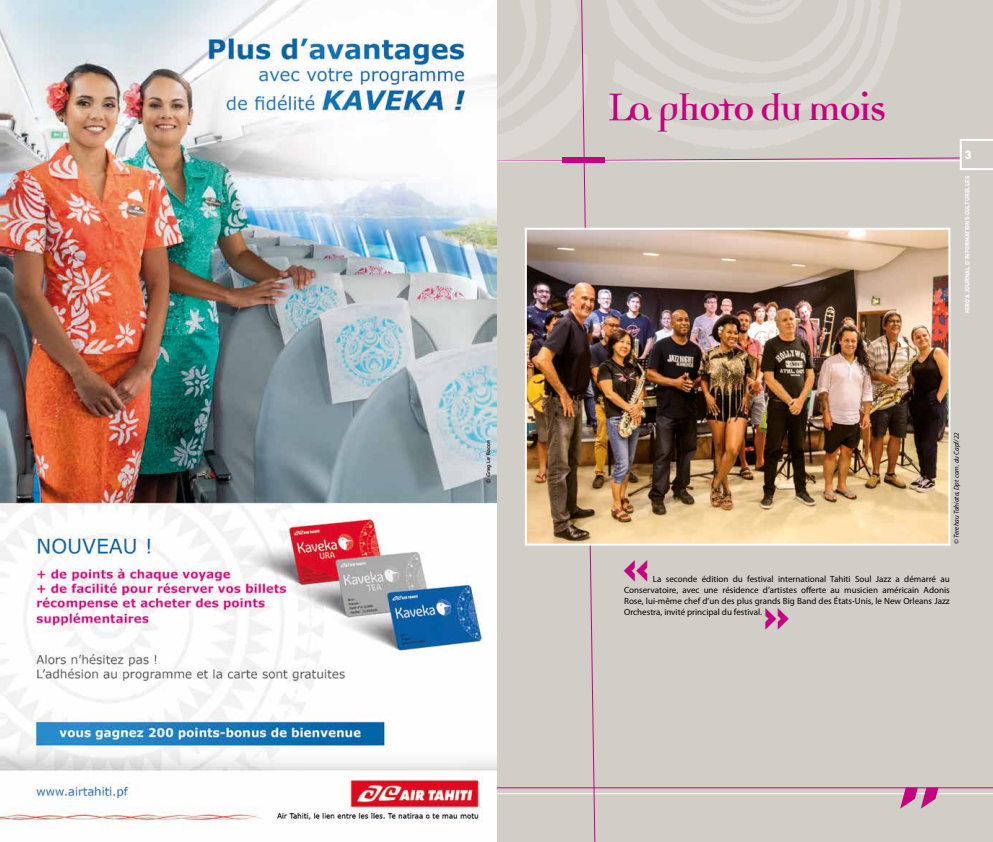
<style>
.page{position:relative;width:993px;height:842px;background:#fff}
.page>*{position:absolute;margin:0;border:0;box-sizing:border-box;transform-origin:0 0}
.t1{font:700 40px "Democratica";letter-spacing:-.04em;color:#c6037f}
.t2{font:900 40px "DIN";color:#c6037f}
.t3{font:900 12px "DIN";color:#fff}
.t4{font:9px/10.8px "Myriad Pro";color:#000;text-align:justify}
.t5{font:italic 7px "Myriad Pro";letter-spacing:-.005em;color:#000}
.t6{font:700 6px "DIN";color:#fff}
.s1{font-weight:400;font-size:63px}
</style>
<div class="page">
<svg style="left:496px;top:0;width:496px;height:842px;background:#d2cdc8"></svg>
<img style="left:0;top:0;width:496px;height:827px">
<div style="left:562px;top:157px;width:43px;height:6px;background:#c6037f"></div>
<img style="left:527px;top:231px;width:420px;height:312px">
<div style="left:524px;top:228px;width:426px;height:318px;border:2px solid #fff"></div>
<h1 class="t1" style="left:605px;top:91px;width:282px"><span class="s1">L</span>a photo du mois</h1>
<h2 class="t3" style="left:964px;top:147px;width:8px">3</h2>
<p class="t6" style="left:963px;top:313px;width:139px;rotate:-90deg">HIRO’A JOURNAL D’INFORMATIONS CULTURELLES</p>
<p class="t5" style="left:951px;top:544px;width:113px;rotate:-90deg">© Terehau Tahiata, Dpt com. du Capf/22</p>
<h1 class="t2" style="left:622px;top:541px;width:28px">«</h1>
<p class="t4" style="left:624px;top:574px;width:327px;text-indent:29px">La seconde édition du festival international Tahiti Soul Jazz a démarré au Conservatoire, avec une résidence d’artistes offerte au musicien américain Adonis Rose, lui-même chef d’un des plus grands Big Band des États-Unis, le New Orleans Jazz Orchestra, invité principal du festival.</p>
<h1 class="t2" style="left:762px;top:588px;width:28px">»</h1>
</div>
